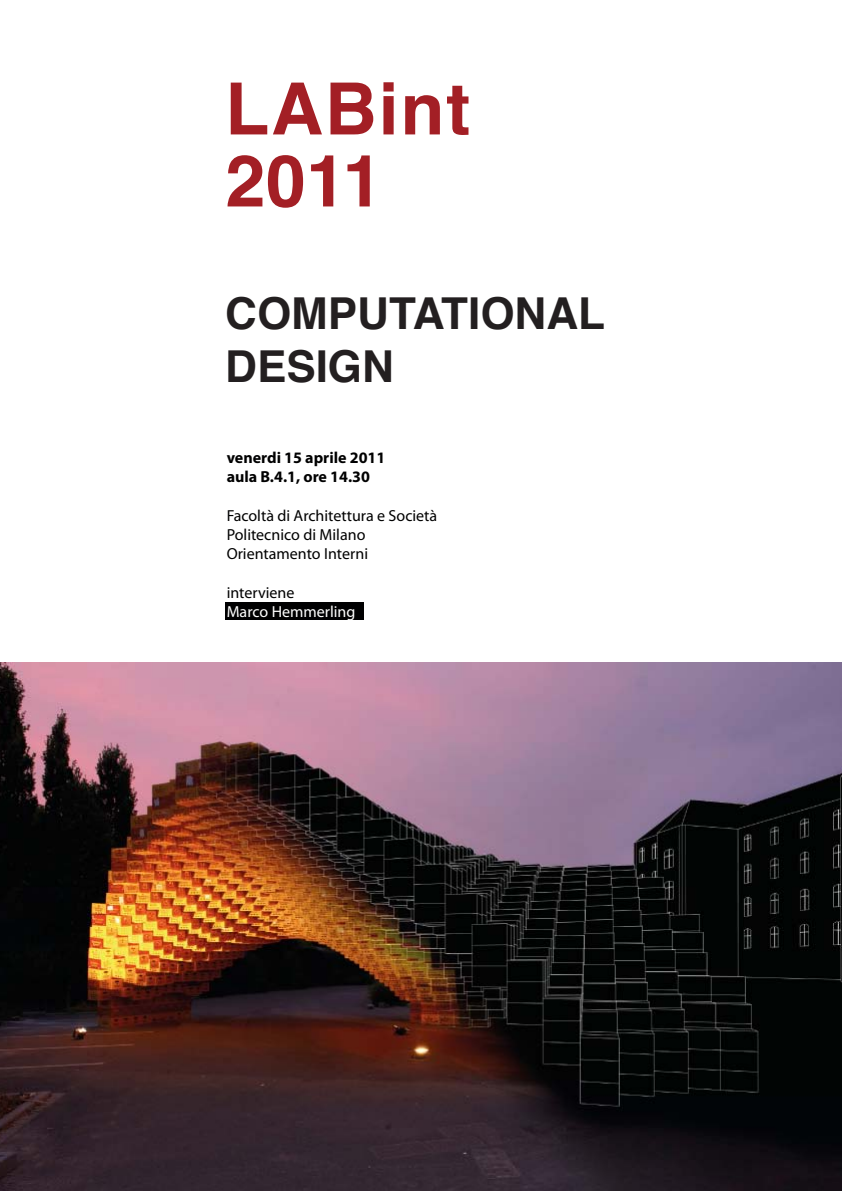
<style>
.page{position:relative;width:842px;height:1191px;background:#fff}
.page>*{position:absolute;margin:0;border:0;box-sizing:border-box;transform-origin:0 0}
.t1{font:700 72px/72px "Helvetica";letter-spacing:.025em;color:#a31f25}
.t2{font:700 44px/52.8px "Helvetica";color:#231f20}
.t3{font:16px/19.2px "Myriad Pro";color:#000001}
.t4{font:700 16px/19.2px "Myriad Pro";color:#000001}
.t5{font:16px "Myriad Pro";color:#fff}
</style>
<div class="page">
<div style="left:225px;top:602px;width:138px;height:18px;background:#000001"></div>
<img style="left:0;top:663px;width:842px;height:528px">
<h1 class="t1" style="left:225px;top:74px;width:246px">LABint<br>2011</h1>
<h2 class="t2" style="left:225px;top:287px;width:381px">COMPUTATIONAL<br>DESIGN</h2>
<p class="t4" style="left:227px;top:448px;width:160px">venerdi 15 aprile 2011 aula B.4.1, ore 14.30</p>
<p class="t3" style="left:227px;top:505px;width:212px">Facoltà di Architettura e Società<br>Politecnico di Milano<br>Orientamento Interni</p>
<p class="t3" style="left:227px;top:582px;width:69px">interviene</p>
<p class="t5" style="left:227px;top:601px;width:130px">Marco Hemmerling</p>
</div>
